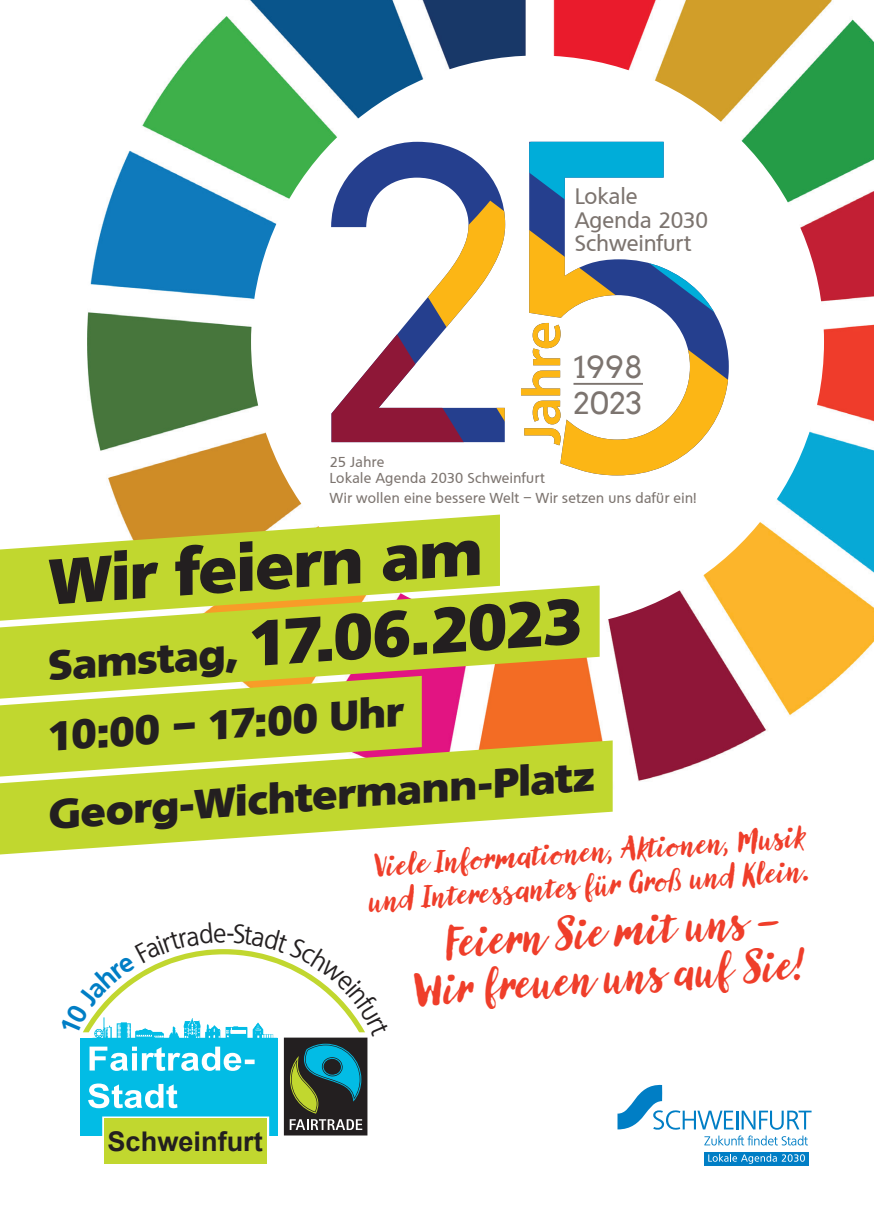
<style>
.page{position:relative;width:874px;height:1225px;background:#fff}
.page>*{position:absolute;margin:0;border:0;box-sizing:border-box;transform-origin:0 0}
.t1{font:800 62.2px/75.4px "Quebec";color:#231f20}
.t2{font:44px/46px "Lullabies";color:#ef3e2a;text-align:center}
.t3{font:800 40px/77.8px "Quebec";color:#231f20}
.t4{font:30.4px/36.4px "Arvo";color:#7c746f}
.t5{font:30px/34px "Lullabies";color:#ef3e2a}
.t6{font:700 27.2px "Arial";color:#231f20}
.t7{font:500 21.8px/23.4px "Quebec";letter-spacing:.015em;color:#7c746f}
.t8{font:500 14px/15.4px "Quebec";letter-spacing:.03em;color:#7c746f}
.s1{font-size:40px}
</style>
<div class="page">
<div style="left:704px;top:1152px;width:104px;height:13px;background:#007ec5"></div>
<svg style="left:708px;top:1153px;width:96px;height:10px"></svg>
<svg style="left:617px;top:1085px;width:194px;height:61px"></svg>
<img style="left:87px;top:0;width:786px;height:769px">
<div style="left:251px;top:55px;width:572px;height:573px;background:#fff;border-radius:50%"></div>
<svg style="left:331px;top:142px;width:171px;height:86px;fill:#253f8e"></svg>
<svg style="left:413px;top:201px;width:315px;height:274px"></svg>
<svg style="left:331px;top:298px;width:210px;height:176px"></svg>
<svg style="left:517px;top:142px;width:211px;height:213px"></svg>
<svg style="left:65px;top:474px;width:505px;height:71px"></svg>
<svg style="left:0;top:545px;width:670px;height:155px"></svg>
<svg style="left:0;top:635px;width:492px;height:65px;background:#c8ce44"></svg>
<svg style="left:0;top:700px;width:683px;height:155px"></svg>
<svg style="left:80px;top:949px;width:288px;height:215px"></svg>
<h3 class="t7" style="left:574px;top:185px;width:135px">Lokale<br>Agenda 2030<br>Schweinfurt</h3>
<h3 class="t4" style="left:573px;top:348px;width:71px">1998<br>2023</h3>
<p class="t8" style="left:330px;top:454px;width:216px">25 Jahre<br>Lokale Agenda 2030 Schweinfurt</p>
<p class="t8" style="left:330px;top:490px;width:368px">Wir wollen eine bessere Welt – Wir setzen uns dafür ein!</p>
<h1 class="t1" style="left:40px;top:543px;width:534px;rotate:-4deg">Wir feiern am<br><span class="s1">Samstag,</span> 17.06.2023</h1>
<h3 class="t3" style="left:40px;top:697px;width:547px;rotate:-4deg">10:00 – 17:00 Uhr<br>Georg-Wichtermann-Platz</h3>
<h3 class="t5" style="left:365px;top:850px;width:444px;rotate:-4deg">Viele Informationen, Aktionen, Musik und Interess antes für Groß und Klein.</h3>
<h2 class="t2" style="left:408px;top:922px;width:394px;rotate:-4deg">Feiern Sie mit uns –<br>Wir freuen uns auf Sie!</h2>
<h3 class="t6" style="left:107px;top:1122px;width:157px">Schweinfurt</h3>
</div>
